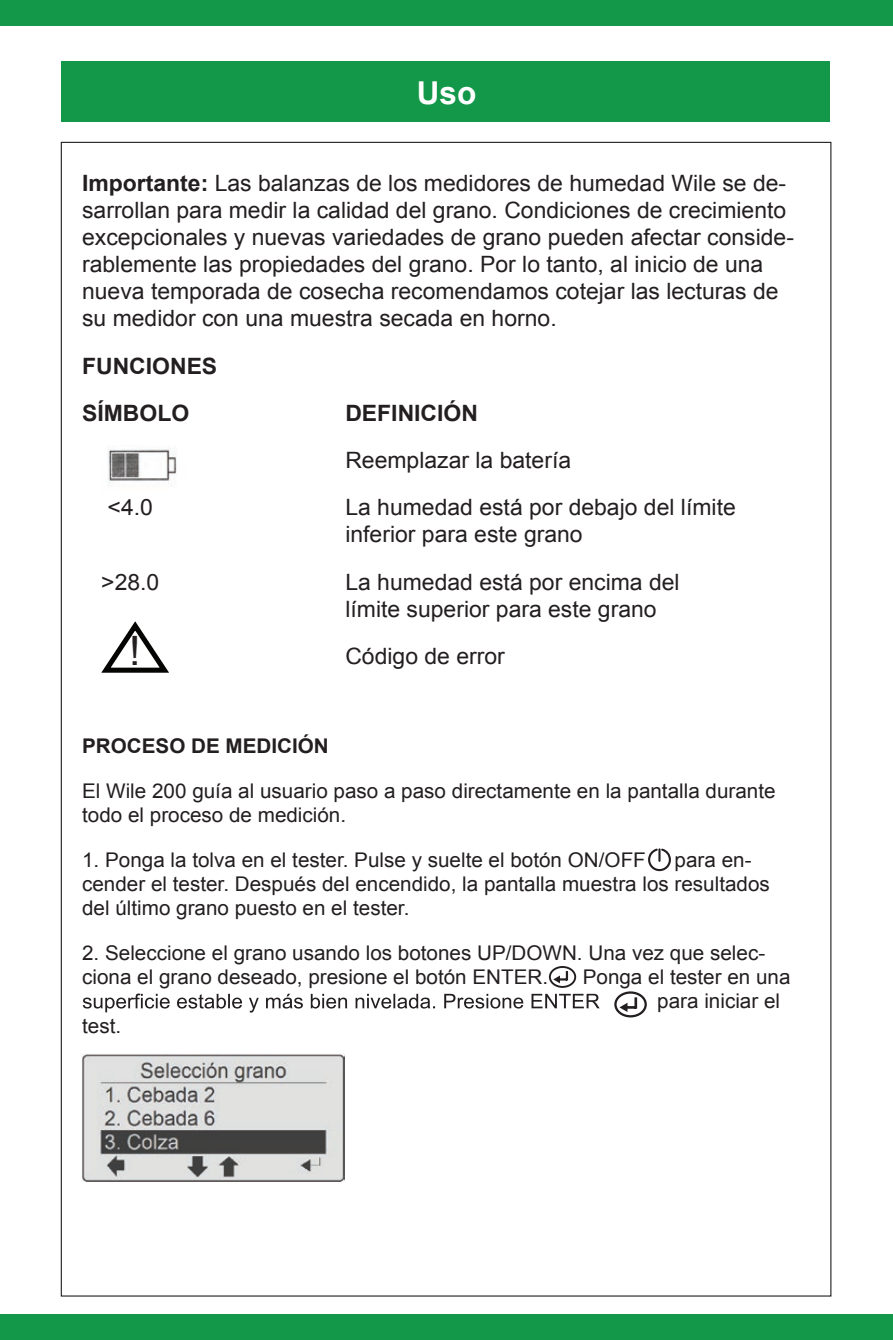
<style>
.page{position:relative;width:893px;height:1340px;background:#fff}
.page>*{position:absolute;margin:0;border:0;box-sizing:border-box;transform-origin:0 0}
.t1{font:40.5px "Arial";color:#231f20}
.t2{font:700 31.5px "Arial";color:#fff}
.t3{font:22.5px/27px "Arial";color:#231f20}
.t4{font:700 22.5px/47.2px "Arial";color:#231f20}
.t5{font:20.25px/24.3px "Arial";color:#231f20}
.t6{font:700 20.25px "Arial";color:#231f20}
.s1{font-weight:700}
</style>
<div class="page">
<svg style="left:83px;top:993px;width:517px;height:19px"></svg>
<svg style="left:101px;top:621px;width:68px;height:52px"></svg>
<div style="left:61px;top:61px;width:769px;height:60px;background:#13984a"></div>
<img style="left:108px;top:449px;width:69px;height:38px">
<svg style="left:553px;top:971px;width:15px;height:12px"></svg>
<div style="left:549px;top:966px;width:27px;height:21px;border:2px solid #231f20;border-radius:50%"></div>
<svg style="left:648px;top:848px;width:23px;height:24px"></svg>
<img style="left:82px;top:1053px;width:262px;height:128px">
<svg style="left:619px;top:997px;width:18px;height:15px"></svg>
<div style="left:614px;top:991px;width:33px;height:26px;border:2px solid #231f20;border-radius:50%"></div>
<div style="left:0;top:1314px;width:893px;height:25px;background:#13984a"></div>
<div style="left:0;top:0;width:893px;height:26px;background:#13984a"></div>
<h2 class="t2" style="left:417px;top:72px;width:61px">Uso</h2>
<p class="t3" style="left:82px;top:170px;width:713px"><span class="s1">Importante:</span> Las balanzas de los medidores de humedad Wile se de&shy;sarrollan para medir la calidad del grano. Condiciones de crecimiento excepcionales y nuevas variedades de grano pueden afectar conside&shy;rablemente las propiedades del grano. Por lo tanto, al inicio de una nueva temporada de cosecha recomendamos cotejar las lecturas de su medidor con una muestra secada en horno.</p>
<p class="t4" style="left:82px;top:343px;width:137px">FUNCIONES<br>SÍMBOLO</p>
<p class="t4" style="left:345px;top:390px;width:134px">DEFINICIÓN</p>
<p class="t3" style="left:345px;top:447px;width:227px">Reemplazar la batería</p>
<p class="t3" style="left:108px;top:494px;width:47px">&lt;4.0</p>
<p class="t3" style="left:345px;top:494px;width:392px">La humedad está por debajo del límite inferior para este grano</p>
<p class="t3" style="left:101px;top:568px;width:60px">&gt;28.0</p>
<p class="t3" style="left:345px;top:568px;width:336px">La humedad está por encima del límite superior para este grano</p>
<p class="t3" style="left:345px;top:642px;width:161px">Código de error</p>
<h1 class="t1" style="left:129px;top:624px;width:13px">!</h1>
<p class="t6" style="left:82px;top:732px;width:248px">PROCESO DE MEDICIÓN</p>
<p class="t5" style="left:82px;top:778px;width:695px">El Wile 200 guía al usuario paso a paso directamente en la pantalla durante todo el proceso de medición.</p>
<p class="t5" style="left:82px;top:847px;width:565px">1. Ponga la tolva en el tester. Pulse y suelte el botón ON/OFF</p>
<p class="t5" style="left:82px;top:847px;width:689px;text-indent:592px">para en&shy;cender el tester. Después del encendido, la pantalla muestra los resultados del último grano puesto en el tester.</p>
<p class="t5" style="left:82px;top:940px;width:685px">2. Seleccione el grano usando los botones UP/DOWN. Una vez que selec&shy;ciona el grano deseado, presione el botón ENTER.</p>
<p class="t5" style="left:657px;top:965px;width:135px;text-indent:-75px">Ponga el tester en una para iniciar el</p>
<p class="t5" style="left:82px;top:1013px;width:41px">test.</p>
</div>
